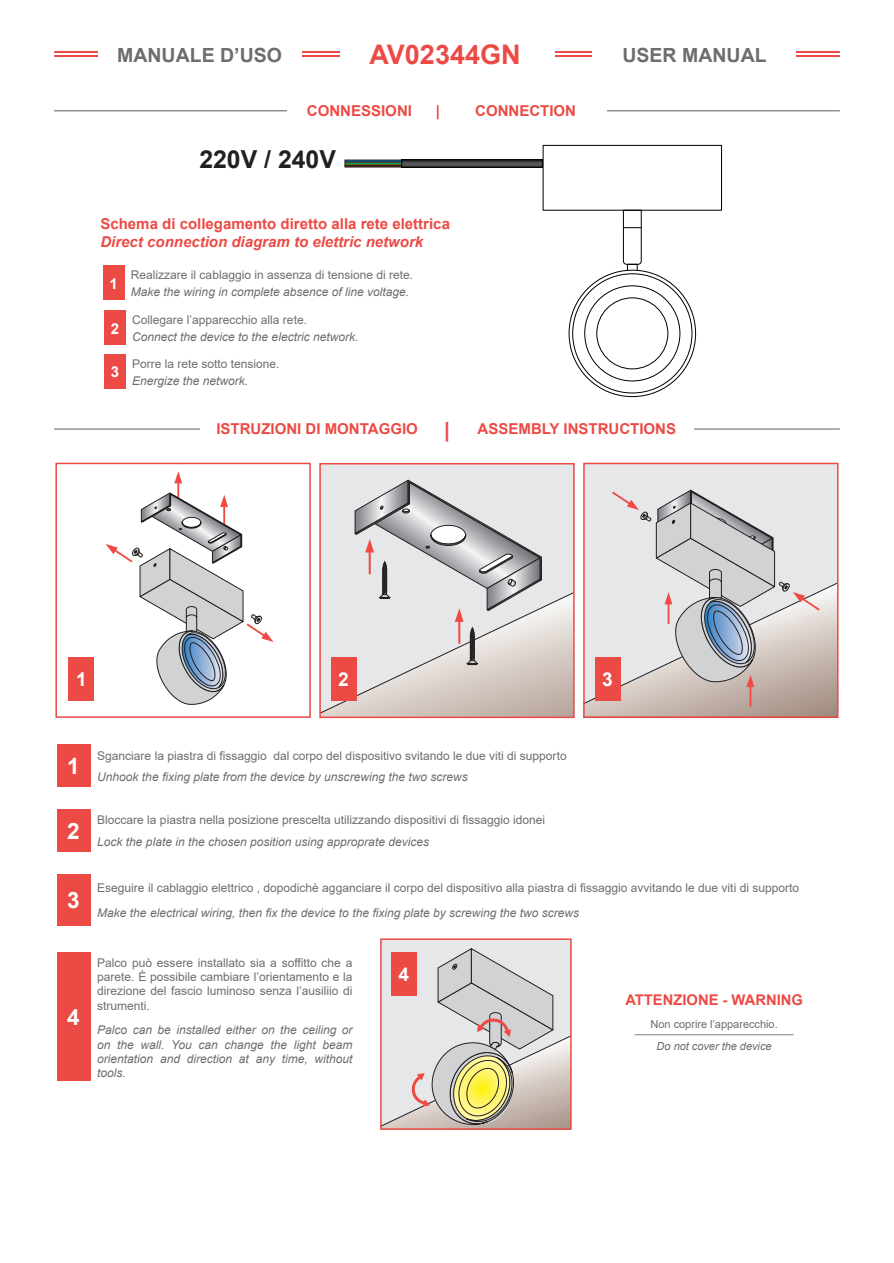
<style>
.page{position:relative;width:894px;height:1263px;background:#fff}
.page>*{position:absolute;margin:0;border:0;box-sizing:border-box;transform-origin:0 0}
.t1{font:700 27px "Arial";color:#ec4a44}
.t2{font:700 24.75px "Arial";color:#231f20}
.t3{font:700 22.5px "Arial";color:#fff}
.t4{font:700 19.5px "Arial";color:#6c6d70}
.t5{font:700 19.2px "Arial";color:#fff}
.t6{font:700 15px "Arial";color:#ec4a44}
.t7{font:italic 700 15px "Arial";color:#ec4a44}
.t8{font:700 15px "Arial";color:#fff}
.t9{font:700 14.7px "Arial";color:#ec4a44}
.t10{font:12px/14.4px "Arial";color:#6c6d70}
.t11{font:italic 12px/14.4px "Arial";color:#6c6d70;text-align:justify}
.t12{font:11.1px "Arial";letter-spacing:-.005em;color:#6c6d70}
.t13{font:italic 11.1px "Arial";letter-spacing:-.005em;color:#6c6d70}
.s1{font-size:21px}
.s2{font-style:italic}
</style>
<div class="page">
<hr style="left:54px;top:51px;width:785px;height:2px;background:#ec4a44">
<hr style="left:54px;top:55px;width:785px;height:2px;background:#ec4a44">
<hr style="left:54px;top:428px;width:785px;height:2px;background:#6c6d70">
<div style="left:200px;top:413px;width:234px;height:32px;background:#fff"></div>
<div style="left:434px;top:413px;width:25px;height:32px;background:#fff"></div>
<div style="left:459px;top:413px;width:234px;height:32px;background:#fff"></div>
<div style="left:340px;top:34px;width:214px;height:41px;background:#fff"></div>
<div style="left:98px;top:42px;width:203px;height:25px;background:#fff"></div>
<div style="left:592px;top:42px;width:203px;height:25px;background:#fff"></div>
<div style="left:57px;top:744px;width:33px;height:43px;background:#ec4a44"></div>
<div style="left:57px;top:809px;width:33px;height:43px;background:#ec4a44"></div>
<div style="left:583px;top:463px;width:254px;height:254px;background:#e6e7e9"></div>
<svg style="left:586px;top:490px;width:249px;height:225px"></svg>
<div style="left:583px;top:463px;width:255px;height:255px;border:2px solid #ec4a44"></div>
<div style="left:381px;top:939px;width:189px;height:190px;background:#e6e7e9"></div>
<svg style="left:383px;top:948px;width:185px;height:179px"></svg>
<div style="left:380px;top:938px;width:191px;height:192px;border:2px solid #ec4a44"></div>
<svg style="left:105px;top:471px;width:168px;height:234px"></svg>
<div style="left:55px;top:463px;width:256px;height:255px;border:2px solid #ec4a44"></div>
<div style="left:320px;top:464px;width:253px;height:253px;background:#e6e7e9"></div>
<svg style="left:322px;top:480px;width:249px;height:235px"></svg>
<div style="left:319px;top:463px;width:255px;height:255px;border:2px solid #ec4a44"></div>
<div style="left:69px;top:657px;width:25px;height:44px;background:#ec4a44"></div>
<div style="left:331px;top:657px;width:25px;height:44px;background:#ec4a44"></div>
<div style="left:594px;top:657px;width:26px;height:44px;background:#ec4a44"></div>
<div style="left:391px;top:953px;width:25px;height:43px;background:#ec4a44"></div>
<hr style="left:634px;top:1034px;width:159px;height:1px;background:#808181">
<div style="left:57px;top:953px;width:33px;height:128px;background:#ec4a44"></div>
<div style="left:57px;top:874px;width:33px;height:51px;background:#ec4a44"></div>
<hr style="left:54px;top:110px;width:785px;height:1px;background:#6c6d70">
<div style="left:287px;top:94px;width:144px;height:32px;background:#fff"></div>
<div style="left:431px;top:94px;width:13px;height:32px;background:#fff"></div>
<div style="left:444px;top:94px;width:162px;height:32px;background:#fff"></div>
<div style="left:103px;top:266px;width:21px;height:34px;background:#ec4a44"></div>
<div style="left:104px;top:311px;width:21px;height:34px;background:#ec4a44"></div>
<div style="left:104px;top:355px;width:21px;height:34px;background:#ec4a44"></div>
<div style="left:345px;top:165px;width:57px;height:2px;border:1px solid #231f20"></div>
<hr style="left:345px;top:163px;width:56px;height:1px;background:#00a54f">
<div style="left:401px;top:160px;width:141px;height:7px;background:#505152"></div>
<div style="left:401px;top:160px;width:141px;height:8px;border:1px solid #000001"></div>
<div style="left:596px;top:298px;width:72px;height:71px;border:1px solid #000001;border-radius:50%"></div>
<div style="left:627px;top:264px;width:10px;height:7px;border:1px solid #000001"></div>
<svg style="left:622px;top:210px;width:19px;height:55px"></svg>
<div style="left:542px;top:145px;width:179px;height:65px;border:1px solid #000001"></div>
<h3 class="t4" style="left:117px;top:47px;width:166px">MANUALE D’USO</h3>
<h1 class="t1" style="left:369px;top:45px;width:153px">AV02344GN</h1>
<h3 class="t4" style="left:622px;top:47px;width:146px">USER MANUAL</h3>
<p class="t6" style="left:307px;top:105px;width:107px">CONNESSIONI</p>
<p class="t6" style="left:435px;top:105px;width:6px">|</p>
<p class="t6" style="left:475px;top:105px;width:102px">CONNECTION</p>
<h2 class="t2" style="left:199px;top:150px;width:138px">220V / 240V</h2>
<p class="t6" style="left:100px;top:218px;width:351px">Schema di collegamento diretto alla rete elettrica</p>
<p class="t7" style="left:100px;top:236px;width:324px">Direct connection diagram to elettric network</p>
<p class="t8" style="left:109px;top:278px;width:10px">1</p>
<p class="t8" style="left:111px;top:323px;width:10px">2</p>
<p class="t8" style="left:111px;top:367px;width:10px">3</p>
<p class="t10" style="left:131px;top:268px;width:284px">Realizzare il cablaggio in assenza di tensione di rete.</p>
<p class="t11" style="left:131px;top:285px;width:280px">Make the wiring in complete absence of line voltage.</p>
<p class="t10" style="left:132px;top:313px;width:176px">Collegare l’apparecchio alla rete.</p>
<p class="t11" style="left:132px;top:330px;width:228px">Connect the device to the electric network.</p>
<p class="t10" style="left:132px;top:357px;width:149px">Porre la rete sotto tensione.</p>
<p class="t11" style="left:132px;top:374px;width:118px">Energize the network.</p>
<p class="t6" style="left:216px;top:424px;width:235px">ISTRUZIONI DI MONTAGGIO <span class="s1">|</span></p>
<p class="t6" style="left:477px;top:424px;width:200px">ASSEMBLY INSTRUCTIONS</p>
<h3 class="t5" style="left:76px;top:672px;width:12px">1</h3>
<h3 class="t5" style="left:338px;top:672px;width:12px">2</h3>
<h3 class="t5" style="left:602px;top:672px;width:12px">3</h3>
<h3 class="t3" style="left:67px;top:758px;width:14px">1</h3>
<p class="t10" style="left:97px;top:749px;width:470px">Sganciare la piastra di fissaggio dal corpo del dispositivo svitando le due viti di supporto</p>
<p class="t11" style="left:97px;top:770px;width:372px">Unhook the fixing plate from the device by unscrewing the two screws</p>
<p class="t10" style="left:67px;top:810px;width:479px;line-height:21.3px;text-indent:30px">Bloccare la piastra nella posizione prescelta utilizzando dispositivi di fissaggio idonei<br><sup>2</sup> <span class="s2">Lock the plate in the chosen position using approprate devices</span></p>
<h3 class="t3" style="left:67px;top:891px;width:14px">3</h3>
<h3 class="t3" style="left:67px;top:1009px;width:14px">4</h3>
<p class="t10" style="left:97px;top:881px;width:703px">Eseguire il cablaggio elettrico , dopodichè agganciare il corpo del dispositivo alla piastra di fissaggio avvitando le due viti di supporto</p>
<p class="t11" style="left:97px;top:907px;width:483px">Make the electrical wiring, then fix the device to the fixing plate by screwing the two screws</p>
<p class="t10" style="left:97px;top:956px;width:257px;text-align:justify">Palco può essere installato sia a soffitto che a parete. È possibile cambiare l’orientamento e la direzione del fascio luminoso senza l’ausiliio di strumenti.</p>
<p class="t11" style="left:97px;top:1024px;width:257px">Palco can be installed either on the ceiling or on the wall. You can change the light beam orientation and direction at any time, without tools.</p>
<h3 class="t5" style="left:398px;top:967px;width:12px">4</h3>
<p class="t9" style="left:625px;top:994px;width:179px">ATTENZIONE - WARNING</p>
<p class="t12" style="left:650px;top:1020px;width:129px">Non coprire l’apparecchio.</p>
<p class="t13" style="left:656px;top:1042px;width:116px">Do not cover the device</p>
</div>
